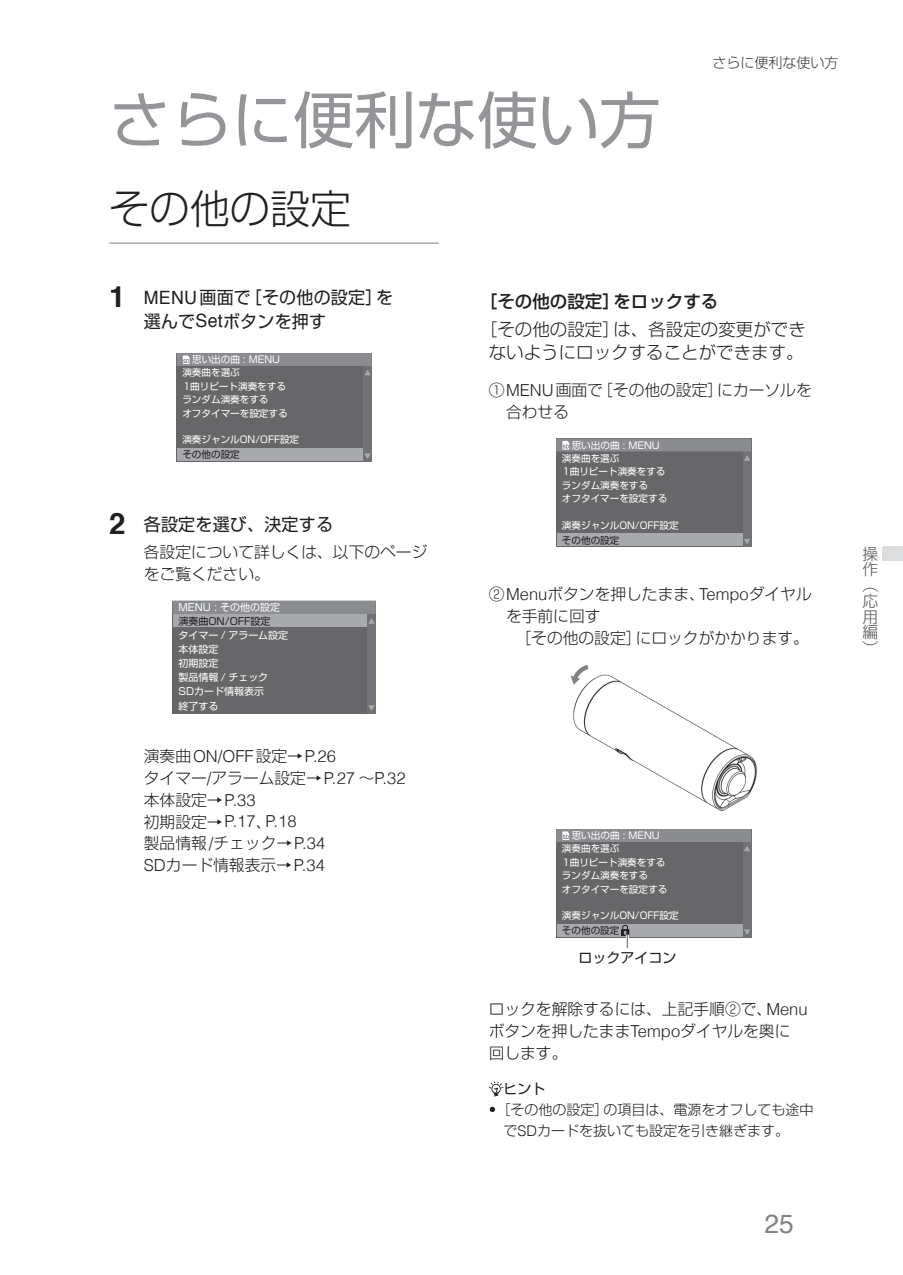
<style>
.page{position:relative;width:903px;height:1275px;background:#fff}
.page>*{position:absolute;margin:0;border:0;box-sizing:border-box;transform-origin:0 0}
.t1{font:61.25px "Shin Go Pro";color:#939598}
.t2{font:300 40.25px "Shin Go Pro";color:#231f20}
.t3{font:26.25px "Helvetica";color:#808285}
.t4{font:17.5px/23.6px "Shin Go Pro";letter-spacing:.015em;color:#231f20}
.t5{font:300 17.5px/23.6px "Shin Go Pro";color:#231f20;text-align:center}
.t6{font:500 17.5px "Shin Go Pro";color:#231f20}
.t7{font:300 16.45px "Helvetica";color:#231f20}
.t8{font:300 15.75px/21.9px "Shin Go Pro";color:#231f20}
.t9{font:300 15.75px "Shin Go Pro";color:#57585a}
.t10{font:300 14px/21px "Shin Go Pro";color:#231f20}
.t11{font:14px "Shin Go Pro";color:#231f20}
.t12{font:300 14px "Shin Go Pro";color:#3e3e3f}
.t13{font:9.97px/14px "Shin Go Pro";color:#fff}
.t14{font:9.97px "Shin Go Pro";color:#231f20}
.t15{font:9.62px/13.5px "Shin Go Pro";color:#fff}
.t16{font:9.62px "Shin Go Pro";color:#231f20}
.s1{font-family:"Helvetica";font-weight:700;font-size:29.4px}
.s2{font-family:"Helvetica";font-size:18.38px}
.s3{font-family:"Shin Go Pro";font-size:15.75px}
.s4{font-family:"Helvetica";font-size:16.45px}
.s5{font-family:"Helvetica";font-size:14.7px}
</style>
<div class="page">
<hr style="left:109px;top:243px;width:330px;height:1px;background:#808285">
<div style="left:177px;top:353px;width:195px;height:108px;background:#67676a"></div>
<div style="left:364px;top:366px;width:8px;height:95px;background:#717275"></div>
<svg style="left:364px;top:453px;width:7px;height:6px"></svg>
<div style="left:177px;top:448px;width:186px;height:13px;background:#a8a9ad"></div>
<svg style="left:177px;top:353px;width:195px;height:22px"></svg>
<div style="left:172px;top:601px;width:204px;height:112px;background:#67676a"></div>
<div style="left:367px;top:614px;width:9px;height:99px;background:#717275"></div>
<div style="left:172px;top:601px;width:204px;height:23px;background:#8a8c8f"></div>
<svg style="left:368px;top:705px;width:7px;height:6px"></svg>
<div style="left:173px;top:614px;width:193px;height:13px;background:#a8a9ad"></div>
<div style="left:556px;top:439px;width:195px;height:108px;background:#67676a"></div>
<div style="left:743px;top:452px;width:8px;height:95px;background:#717275"></div>
<svg style="left:744px;top:539px;width:6px;height:5px"></svg>
<div style="left:557px;top:534px;width:185px;height:12px;background:#a8a9ad"></div>
<svg style="left:556px;top:439px;width:195px;height:22px"></svg>
<div style="left:556px;top:829px;width:195px;height:108px;background:#67676a"></div>
<div style="left:743px;top:842px;width:8px;height:95px;background:#717275"></div>
<svg style="left:744px;top:929px;width:6px;height:6px"></svg>
<div style="left:557px;top:924px;width:185px;height:12px;background:#a8a9ad"></div>
<svg style="left:556px;top:829px;width:195px;height:22px"></svg>
<div style="left:621px;top:929px;width:8px;height:7px;border:1px solid #231f20"></div>
<svg style="left:622px;top:924px;width:7px;height:24px"></svg>
<svg style="left:489px;top:1081px;width:14px;height:15px"></svg>
<svg style="left:490px;top:1107px;width:5px;height:5px"></svg>
<img style="left:573px;top:668px;width:184px;height:143px">
<svg style="left:570px;top:665px;width:18px;height:20px"></svg>
<div style="left:882px;top:546px;width:21px;height:15px;background:#dcdddf"></div>
<h1 class="t1" style="left:109px;top:70px;width:553px">さらに便利な使い方</h1>
<h2 class="t2" style="left:109px;top:176px;width:243px">その他の設定</h2>
<p class="t12" style="left:712px;top:51px;width:127px">さらに便利な使い方</p>
<p class="t4" style="left:144px;top:283px;width:251px;text-indent:-35px"><span class="s1">1</span> <span class="s2">MENU</span>画面で［その他の設定］を選んで<span class="s2">Set</span>ボタンを押す</p>
<p class="t15" style="left:192px;top:352px;width:89px">思い出の曲 : MENU</p>
<p class="t15" style="left:182px;top:365px;width:107px">演奏曲を選ぶ<br>1曲リピート演奏をするランダム演奏をする<br>オフタイマーを設定する</p>
<p class="t15" style="left:182px;top:432px;width:118px">演奏ジャンルON/OFF設定</p>
<p class="t16" style="left:182px;top:447px;width:59px">その他の設定</p>
<p class="t4" style="left:109px;top:511px;width:225px"><span class="s1">2</span> 各設定を選び、決定する</p>
<p class="t8" style="left:144px;top:539px;width:285px">各設定について詳しくは、以下のページをご覧ください。</p>
<p class="t13" style="left:179px;top:599px;width:103px">MENU : その他の設定</p>
<p class="t14" style="left:179px;top:613px;width:93px">演奏曲ON/OFF設定</p>
<p class="t13" style="left:179px;top:627px;width:111px">タイマー / アラーム設定本体設定<br>初期設定<br>製品情報 / チェック<br>SDカード情報表示</p>
<p class="t13" style="left:179px;top:698px;width:41px">終了する</p>
<p class="t7" style="left:144px;top:742px;width:194px"><span class="s3">演奏曲</span>ON/OFF<span class="s3">設定→</span>P.26</p>
<p class="t8" style="left:144px;top:765px;width:263px">タイマー<span class="s4">/</span>アラーム設定→<span class="s4">P.27</span> ～<span class="s4">P.32</span>本体設定→<span class="s4">P.33</span></p>
<p class="t7" style="left:144px;top:807px;width:154px"><span class="s3">初期設定→</span>P.17<span class="s3">、</span>P.18</p>
<p class="t8" style="left:144px;top:831px;width:183px">製品情報<span class="s4">/</span>チェック→<span class="s4">P.34<br>SD</span>カード情報表示→<span class="s4">P.34</span></p>
<p class="t6" style="left:480px;top:287px;width:240px">［その他の設定］をロックする</p>
<p class="t5" style="left:480px;top:315px;width:327px">［その他の設定］は、各設定の変更ができないようにロックすることができます。</p>
<p class="t8" style="left:506px;top:378px;width:307px;text-indent:-17px">①<span class="s4">MENU</span>画面で［その他の設定］にカーソルを合わせる</p>
<p class="t15" style="left:572px;top:437px;width:89px">思い出の曲 : MENU</p>
<p class="t15" style="left:562px;top:450px;width:107px">演奏曲を選ぶ<br>1曲リピート演奏をするランダム演奏をする<br>オフタイマーを設定する</p>
<p class="t15" style="left:562px;top:517px;width:118px">演奏ジャンルON/OFF設定</p>
<p class="t16" style="left:562px;top:532px;width:59px">その他の設定</p>
<p class="t8" style="left:506px;top:581px;width:307px;text-indent:-17px">②<span class="s4">Menu</span>ボタンを押したまま、<span class="s4">Tempo</span>ダイヤルを手前に回す</p>
<p class="t8" style="left:515px;top:625px;width:295px">［その他の設定］にロックがかかります。</p>
<p class="t15" style="left:572px;top:828px;width:89px">思い出の曲 : MENU</p>
<p class="t15" style="left:562px;top:841px;width:107px">演奏曲を選ぶ<br>1曲リピート演奏をするランダム演奏をする<br>オフタイマーを設定する</p>
<p class="t15" style="left:562px;top:908px;width:118px">演奏ジャンルON/OFF設定</p>
<p class="t16" style="left:562px;top:923px;width:59px">その他の設定</p>
<p class="t11" style="left:578px;top:946px;width:99px">ロックアイコン</p>
<p class="t8" style="left:489px;top:996px;width:320px">ロックを解除するには、上記手順②で、<span class="s4">Menu</span>ボタンを押したまま<span class="s4">Tempo</span>ダイヤルを奥に回します。</p>
<p class="t11" style="left:503px;top:1077px;width:43px">ヒント</p>
<p class="t10" style="left:504px;top:1097px;width:311px;text-indent:-7px">［その他の設定］の項目は、電源をオフしても途中で<span class="s5">SD</span>カードを抜いても設定を引き継ぎます。</p>
<p class="t9" style="left:862px;top:541px;width:17px">操</p>
<p class="t9" style="left:862px;top:556px;width:17px">作</p>
<p class="t9" style="left:862px;top:572px;width:17px">（</p>
<p class="t9" style="left:862px;top:588px;width:17px">応</p>
<p class="t9" style="left:862px;top:604px;width:17px">用</p>
<p class="t9" style="left:862px;top:619px;width:17px">編</p>
<p class="t9" style="left:862px;top:635px;width:17px">）</p>
<h3 class="t3" style="left:765px;top:1204px;width:31px">25</h3>
</div>
